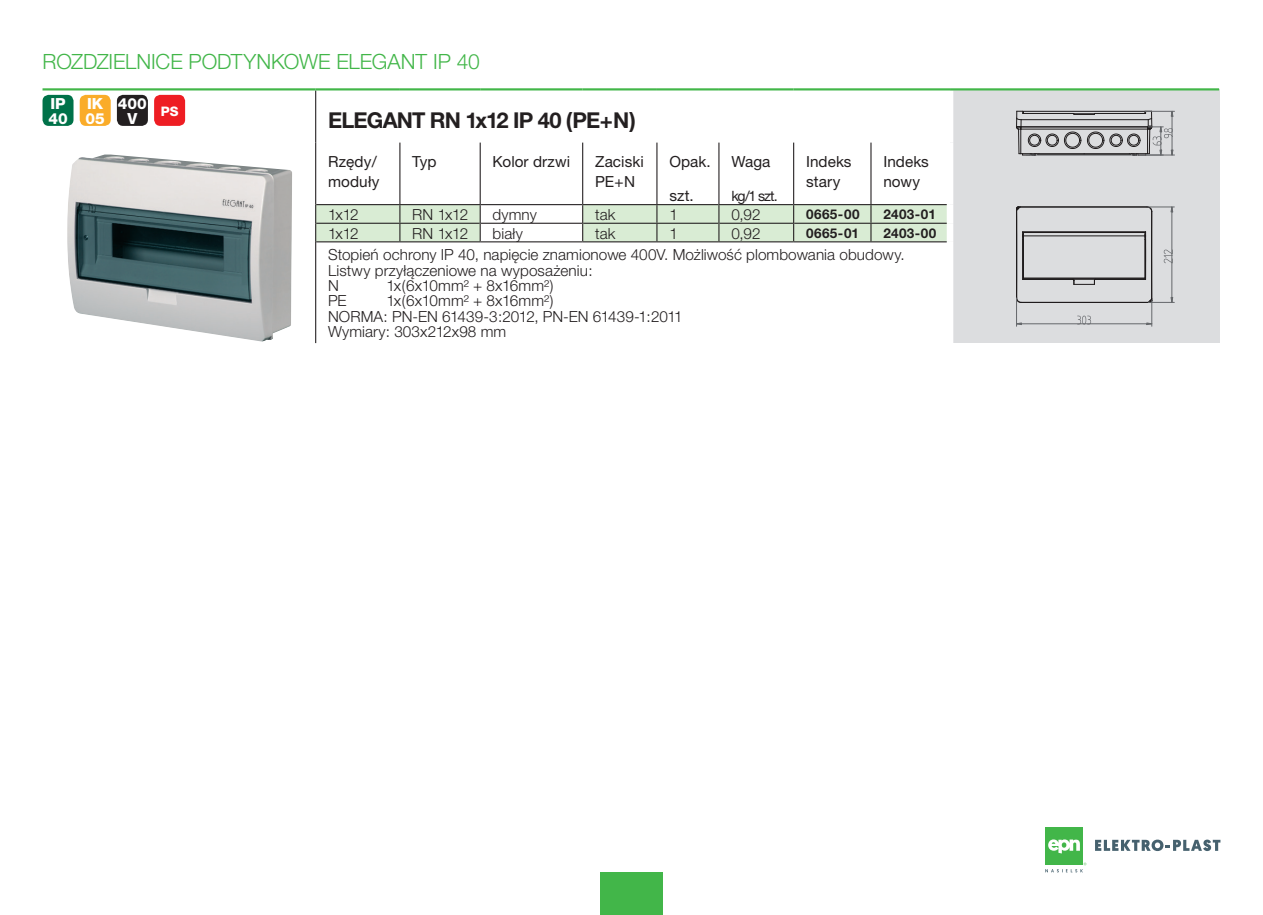
<style>
.page{position:relative;width:1263px;height:915px;background:#fff}
.page>*{position:absolute;margin:0;border:0;box-sizing:border-box;transform-origin:0 0}
.Normalny{font:700 21.9px "Helvetica Neue CE";letter-spacing:-.045em;color:#231f20}
.t1{font:300 21px "Helvetica Neue CE";letter-spacing:-.005em;color:#42b649}
.Normalny-2{font:300 15.3px/15.3px "Helvetica Neue CE";letter-spacing:.005em;color:#231f20}
.t2{font:15.3px "Helvetica Neue CE";letter-spacing:.005em;color:#231f20}
.Normalny-3{font:800 15.3px "Helvetica Neue CE";color:#fff}
.t3{font:14.25px "Helvetica Neue CE";color:#231f20}
.INDEX-P{font:700 13.5px "Helvetica Neue CE";letter-spacing:.03em;color:#231f20}
.Normalny-4{font:800 13.05px "Helvetica Neue CE";color:#fff}
</style>
<div class="page">
<div style="left:600px;top:872px;width:63px;height:42px;background:#42b649"></div>
<div style="left:1045px;top:827px;width:38px;height:38px;background:#42b649"></div>
<svg style="left:1048px;top:839px;width:32px;height:14px"></svg>
<svg style="left:1095px;top:839px;width:125px;height:11px"></svg>
<svg style="left:1045px;top:862px;width:41px;height:10px"></svg>
<div style="left:950px;top:89px;width:269px;height:254px;background:#dcdddf"></div>
<hr style="left:315px;top:90px;width:1px;height:52px;background:#231f20">
<svg style="left:315px;top:142px;width:632px;height:100px"></svg>
<hr style="left:315px;top:242px;width:1px;height:101px;background:#231f20">
<div style="left:947px;top:90px;width:6px;height:52px;background:#fff"></div>
<div style="left:947px;top:142px;width:6px;height:62px;background:#fff"></div>
<div style="left:947px;top:204px;width:6px;height:19px;background:#fff"></div>
<div style="left:947px;top:223px;width:6px;height:19px;background:#fff"></div>
<div style="left:947px;top:242px;width:6px;height:101px;background:#fff"></div>
<hr style="left:399px;top:142px;width:1px;height:62px;background:#231f20">
<hr style="left:480px;top:142px;width:1px;height:62px;background:#231f20">
<hr style="left:582px;top:142px;width:1px;height:62px;background:#231f20">
<hr style="left:656px;top:142px;width:1px;height:62px;background:#231f20">
<hr style="left:718px;top:142px;width:1px;height:62px;background:#231f20">
<hr style="left:718px;top:204px;width:76px;height:1px;background:#231f20">
<hr style="left:793px;top:142px;width:1px;height:62px;background:#231f20">
<hr style="left:870px;top:142px;width:1px;height:62px;background:#231f20">
<hr style="left:316px;top:204px;width:84px;height:1px;background:#231f20">
<hr style="left:400px;top:204px;width:80px;height:1px;background:#231f20">
<hr style="left:583px;top:204px;width:74px;height:1px;background:#231f20">
<hr style="left:657px;top:204px;width:61px;height:1px;background:#231f20">
<hr style="left:480px;top:204px;width:103px;height:1px;background:#231f20">
<hr style="left:794px;top:204px;width:77px;height:1px;background:#231f20">
<hr style="left:871px;top:204px;width:76px;height:1px;background:#231f20">
<hr style="left:316px;top:223px;width:84px;height:1px;background:#231f20">
<hr style="left:400px;top:223px;width:80px;height:1px;background:#231f20">
<hr style="left:583px;top:223px;width:74px;height:1px;background:#231f20">
<hr style="left:657px;top:223px;width:61px;height:1px;background:#231f20">
<hr style="left:481px;top:223px;width:101px;height:1px;background:#231f20">
<hr style="left:719px;top:223px;width:74px;height:1px;background:#231f20">
<hr style="left:794px;top:223px;width:77px;height:1px;background:#231f20">
<hr style="left:871px;top:223px;width:76px;height:1px;background:#231f20">
<hr style="left:316px;top:241px;width:84px;height:1px;background:#231f20">
<hr style="left:400px;top:241px;width:80px;height:1px;background:#231f20">
<hr style="left:480px;top:241px;width:103px;height:1px;background:#231f20">
<hr style="left:583px;top:241px;width:74px;height:1px;background:#231f20">
<hr style="left:657px;top:241px;width:62px;height:1px;background:#231f20">
<hr style="left:719px;top:241px;width:75px;height:1px;background:#231f20">
<hr style="left:794px;top:241px;width:77px;height:1px;background:#231f20">
<hr style="left:871px;top:241px;width:76px;height:1px;background:#231f20">
<hr style="left:43px;top:88px;width:273px;height:2px;background:#42b649">
<hr style="left:316px;top:88px;width:84px;height:2px;background:#42b649">
<hr style="left:400px;top:88px;width:80px;height:2px;background:#42b649">
<hr style="left:480px;top:88px;width:103px;height:2px;background:#42b649">
<hr style="left:583px;top:88px;width:74px;height:2px;background:#42b649">
<hr style="left:657px;top:88px;width:62px;height:2px;background:#42b649">
<hr style="left:719px;top:88px;width:75px;height:2px;background:#42b649">
<hr style="left:794px;top:88px;width:77px;height:2px;background:#42b649">
<hr style="left:871px;top:88px;width:79px;height:2px;background:#42b649">
<hr style="left:950px;top:88px;width:269px;height:2px;background:#42b649">
<img style="left:67px;top:154px;width:225px;height:187px">
<hr style="left:1023px;top:231px;width:122px;height:1px;background:#231f20">
<hr style="left:1023px;top:279px;width:50px;height:1px;background:#231f20">
<hr style="left:1095px;top:279px;width:50px;height:1px;background:#231f20">
<svg style="left:1073px;top:279px;width:22px;height:6px"></svg>
<hr style="left:1021px;top:302px;width:127px;height:1px;background:#231f20">
<hr style="left:1020px;top:207px;width:127px;height:1px;background:#231f20">
<hr style="left:1023px;top:232px;width:122px;height:1px;background:#231f20">
<hr style="left:1023px;top:235px;width:122px;height:1px;background:#231f20">
<hr style="left:1023px;top:278px;width:122px;height:1px;background:#231f20">
<svg style="left:1016px;top:206px;width:17px;height:120px"></svg>
<svg style="left:1136px;top:206px;width:38px;height:120px"></svg>
<hr style="left:1016px;top:323px;width:136px;height:1px;background:#76787b">
<svg style="left:1077px;top:315px;width:14px;height:9px"></svg>
<svg style="left:1016px;top:110px;width:158px;height:46px"></svg>
<div style="left:43px;top:95px;width:31px;height:31px;background:#007249;border-radius:6px"></div>
<div style="left:80px;top:95px;width:31px;height:31px;background:#faac29;border-radius:6px"></div>
<div style="left:117px;top:95px;width:31px;height:31px;background:#231f20;border-radius:6px"></div>
<div style="left:154px;top:95px;width:31px;height:31px;background:#ee1d23;border-radius:6px"></div>
<p class="t1" style="left:43px;top:49px;width:439px">ROZDZIELNICE PODTYNKOWE ELEGANT IP 40</p>
<p class="Normalny-3" style="left:50px;top:94px;width:17px">IP</p>
<p class="Normalny-3" style="left:48px;top:109px;width:21px">40</p>
<p class="Normalny-3" style="left:87px;top:94px;width:18px">IK</p>
<p class="Normalny-3" style="left:86px;top:109px;width:21px">05</p>
<p class="Normalny-3" style="left:118px;top:94px;width:30px">400</p>
<p class="Normalny-3" style="left:127px;top:109px;width:11px">V</p>
<p class="Normalny-4" style="left:161px;top:103px;width:19px">PS</p>
<p class="Normalny" style="left:328px;top:106px;width:309px">ELEGANT RN 1x12 IP 40 (PE+N)</p>
<p class="t2" style="left:328px;top:152px;width:50px">Rzędy/</p>
<p class="t2" style="left:328px;top:172px;width:53px">moduły</p>
<p class="t2" style="left:412px;top:152px;width:26px">Typ</p>
<p class="t2" style="left:493px;top:152px;width:79px">Kolor drzwi</p>
<p class="t2" style="left:595px;top:152px;width:50px">Zaciski</p>
<p class="t2" style="left:595px;top:172px;width:42px">PE+N</p>
<p class="t2" style="left:669px;top:152px;width:43px">Opak.</p>
<p class="t2" style="left:669px;top:186px;width:26px">szt.</p>
<p class="t2" style="left:731px;top:152px;width:41px">Waga</p>
<p class="t3" style="left:731px;top:187px;width:48px">kg/1 szt.</p>
<p class="t2" style="left:806px;top:152px;width:47px">Indeks</p>
<p class="t2" style="left:806px;top:172px;width:36px">stary</p>
<p class="t2" style="left:883px;top:152px;width:47px">Indeks</p>
<p class="t2" style="left:883px;top:172px;width:38px">nowy</p>
<p class="Normalny-2" style="left:328px;top:207px;width:32px">1x12</p>
<p class="Normalny-2" style="left:412px;top:207px;width:57px">RN 1x12</p>
<p class="Normalny-2" style="left:493px;top:207px;width:46px">dymny</p>
<p class="Normalny-2" style="left:595px;top:207px;width:22px">tak</p>
<p class="Normalny-2" style="left:669px;top:207px;width:10px">1</p>
<p class="Normalny-2" style="left:731px;top:207px;width:31px">0,92</p>
<p class="INDEX-P" style="left:806px;top:206px;width:55px">0665-00</p>
<p class="INDEX-P" style="left:883px;top:206px;width:54px">2403-01</p>
<p class="Normalny-2" style="left:328px;top:225px;width:32px">1x12</p>
<p class="Normalny-2" style="left:412px;top:225px;width:57px">RN 1x12</p>
<p class="Normalny-2" style="left:493px;top:225px;width:32px">biały</p>
<p class="Normalny-2" style="left:595px;top:225px;width:22px">tak</p>
<p class="Normalny-2" style="left:669px;top:225px;width:10px">1</p>
<p class="Normalny-2" style="left:731px;top:225px;width:31px">0,92</p>
<p class="INDEX-P" style="left:806px;top:224px;width:54px">0665-01</p>
<p class="INDEX-P" style="left:883px;top:224px;width:55px">2403-00</p>
<p class="Normalny-2" style="left:328px;top:247px;width:578px">Stopień ochrony IP 40, napięcie znamionowe 400V. Możliwość plombowania obudowy.</p>
<p class="Normalny-2" style="left:328px;top:262px;width:266px">Listwy przyłączeniowe na wyposażeniu:</p>
<p class="Normalny-2" style="left:328px;top:278px;width:12px">N</p>
<p class="Normalny-2" style="left:386px;top:278px;width:169px">1x(6x10mm² + 8x16mm²)</p>
<p class="Normalny-2" style="left:328px;top:293px;width:20px">PE</p>
<p class="Normalny-2" style="left:386px;top:293px;width:169px">1x(6x10mm² + 8x16mm²)</p>
<p class="Normalny-2" style="left:328px;top:308px;width:356px">NORMA: PN-EN 61439-3:2012, PN-EN 61439-1:2011<br>Wymiary: 303x212x98 mm</p>
</div>
